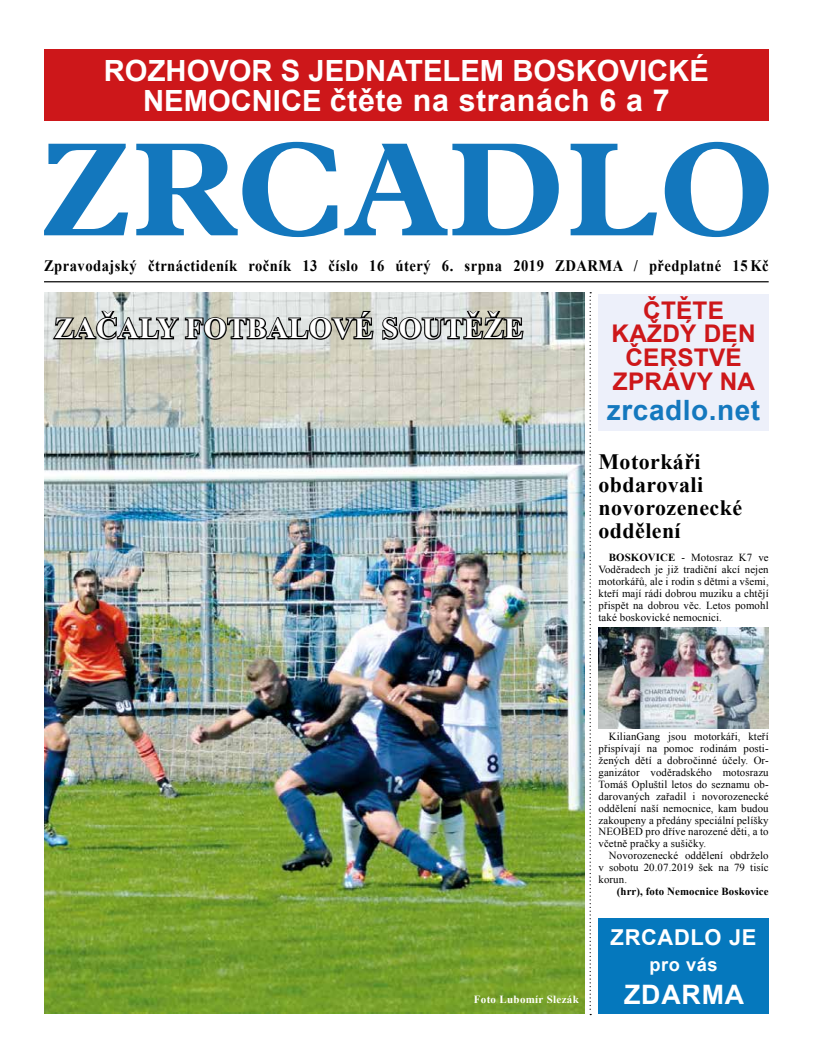
<style>
.page{position:relative;width:815px;height:1063px;background:#fff}
.page>*{position:absolute;margin:0;border:0;box-sizing:border-box;transform-origin:0 0}
.t1{font:700 30.38px "Arial";letter-spacing:.02em;color:#fff}
.t2{font:700 29.25px "Arial";color:#fff}
.t3{font:700 29.25px "Times New Roman";letter-spacing:.02em;color:#fff}
.t4{font:700 28px "Arial";letter-spacing:.02em;color:#1478be}
.t5{font:700 26.75px "Arial";letter-spacing:.03em;color:#fff}
.t6{font:700 24.38px/23.8px "Arial";letter-spacing:.01em;color:#cd171a;text-align:center}
.t7{font:700 21.88px/23.1px "Times New Roman";letter-spacing:.02em;color:#000}
.t8{font:700 21.88px "Arial";letter-spacing:.03em;color:#fff}
.t9{font:700 18.25px "Arial";letter-spacing:.03em;color:#fff}
.t10{font:700 15.88px "Times New Roman";letter-spacing:.03em;color:#000;scale:.92 1}
.t11{font:700 11px "Times New Roman";letter-spacing:.03em;color:#fff}
.t12{font:10.88px/11.9px "Times New Roman";letter-spacing:.01em;color:#000;text-align:justify}
.t13{font:700 10.88px "Times New Roman";letter-spacing:.01em;color:#000}
.s1{font-size:29.25px}
.s2{font-weight:700}
</style>
<div class="page">
<img style="left:44px;top:292px;width:541px;height:722px">
<svg style="left:44px;top:144px;width:84px;height:91px"></svg>
<svg style="left:136px;top:142px;width:201px;height:95px"></svg>
<svg style="left:344px;top:144px;width:215px;height:91px"></svg>
<svg style="left:571px;top:144px;width:86px;height:91px"></svg>
<svg style="left:665px;top:142px;width:104px;height:95px"></svg>
<div style="left:599px;top:294px;width:170px;height:137px;background:#edf0fa"></div>
<hr style="left:44px;top:281px;width:725px;height:1px;background:#000">
<div style="left:44px;top:49px;width:725px;height:72px;background:#cd171a"></div>
<svg style="left:590px;top:292px;width:1px;height:723px"></svg>
<svg style="left:50px;top:309px;width:325px;height:33px"></svg>
<svg style="left:381px;top:310px;width:144px;height:32px"></svg>
<div style="left:599px;top:918px;width:170px;height:96px;background:#0578bd"></div>
<img style="left:599px;top:628px;width:170px;height:100px">
<h2 class="t2" style="left:104px;top:51px;width:606px">ROZHOVOR S JEDNATELEM BOSKOVICKÉ</h2>
<h1 class="t1" style="left:143px;top:80px;width:528px"><span class="s1">NEMOCNICE</span> čtěte na stranách 6 a 7</h1>
<h3 class="t10" style="left:44px;top:254px;width:789px">Zpravodajský čtrnáctideník ročník 13 číslo 16 úterý 6. srpna 2019 ZDARMA / předplatné 15 Kč</h3>
<h3 class="t6" style="left:612px;top:299px;width:145px">ČTĚTE<br>KAŽDÝ DEN<br>ČERSTVÉ<br>ZPRÁVY NA</h3>
<h3 class="t4" style="left:607px;top:392px;width:155px">zrcadlo.net</h3>
<h2 class="t3" style="left:54px;top:308px;width:471px">ZAČALY FOTBALOVÉ SOUTĚŽE</h2>
<h3 class="t7" style="left:599px;top:449px;width:145px">Motorkáři obdarovali novorozenecké oddělení</h3>
<p class="t12" style="left:599px;top:551px;width:172px;text-indent:10px"><span class="s2">BOSKOVICE</span> - Motosraz K7 ve Voděradech je již tradiční akcí nejen motorkářů, ale i rodin s dětmi a všemi, kteří mají rádi dobrou muziku a chtějí přispět na dobrou věc. Letos pomohl také boskovické nemocnici.</p>
<p class="t11" style="left:474px;top:992px;width:106px">Foto Lubomír Slezák</p>
<p class="t12" style="left:599px;top:730px;width:172px;text-indent:10px">KilianGang jsou motorkáři, kteří přispívají na pomoc rodinám posti&shy;žených dětí a dobročinné účely. Or&shy;ganizátor voděradského motosrazu Tomáš Opluštil letos do seznamu ob&shy;darovaných zařadil i novorozenecké oddělení naší nemocnice, kam budou zakoupeny a předány speciální pelíšky NEOBED pro dříve narozené děti, a to včetně pračky a sušičky.</p>
<p class="t12" style="left:599px;top:850px;width:172px;text-indent:10px">Novorozenecké oddělení obdrželo v sobotu 20.07.2019 šek na 79 tisíc korun.</p>
<p class="t13" style="left:617px;top:884px;width:153px">(hrr), foto Nemocnice Boskovice</p>
<h3 class="t8" style="left:611px;top:923px;width:147px">ZRCADLO JE</h3>
<h3 class="t9" style="left:649px;top:952px;width:70px">pro vás</h3>
<h3 class="t5" style="left:624px;top:977px;width:122px">ZDARMA</h3>
</div>
